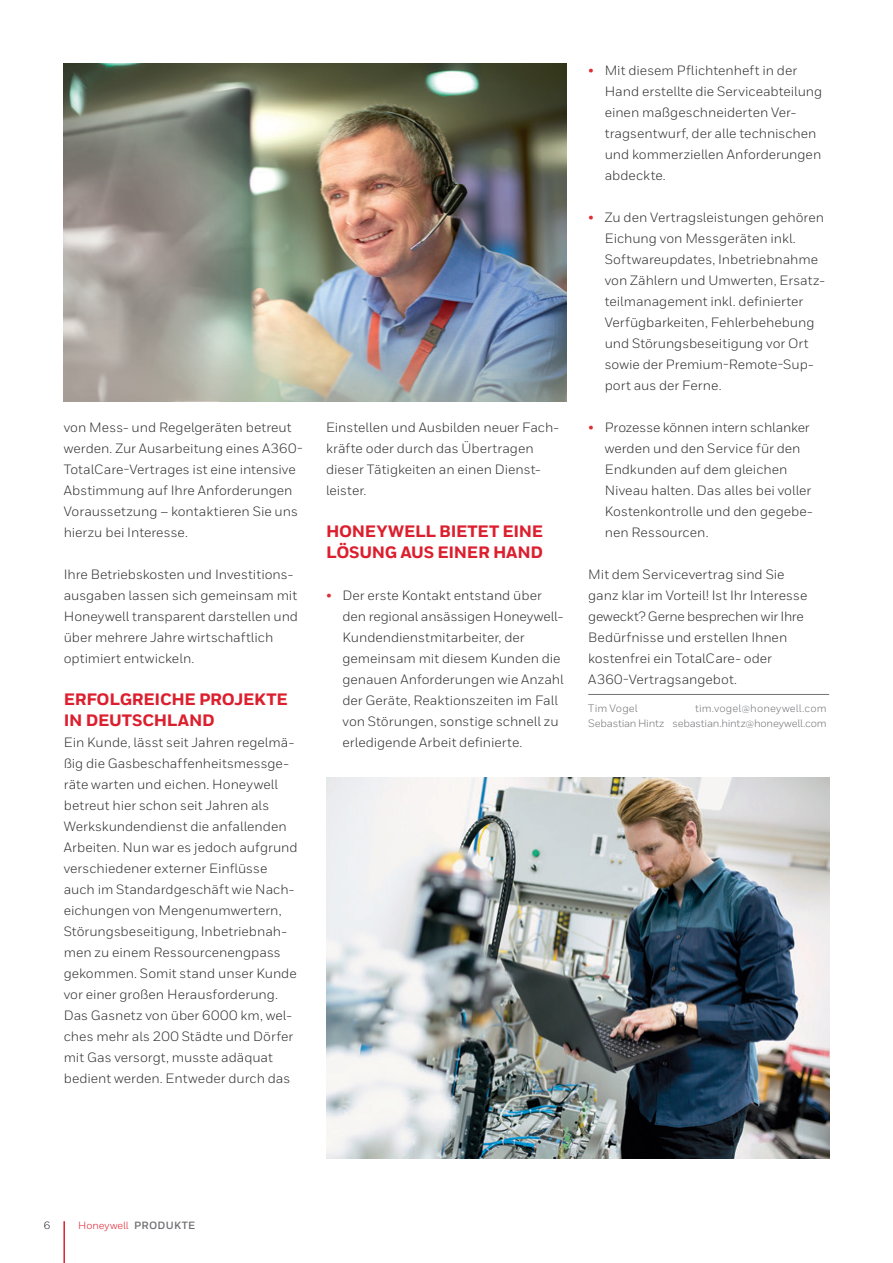
<style>
.page{position:relative;width:893px;height:1263px;background:#fff}
.page>*{position:absolute;margin:0;border:0;box-sizing:border-box;transform-origin:0 0}
.t1{font:800 16.5px/21px "Honeywell Sans";letter-spacing:-.015em;color:#dc1f2e}
.t2{font:13.5px/21px "Honeywell Sans";color:#312f30}
.t3{font:10.8px/15px "Honeywell Sans";letter-spacing:-.01em;color:#737477;text-align:right}
.t4{font:10.8px "Honeywell Sans";letter-spacing:.01em;color:#737477}
.t5{font:10.5px "Honeywell Sans";color:#dc1f2e}
.t6{font:10.5px "Honeywell Sans";color:#231f20}
.s1{color:#dd2e33}
.s2{font-weight:700;color:#6c6d70}
</style>
<div class="page">
<hr style="left:63px;top:1221px;width:2px;height:42px;background:#dc1f2e">
<hr style="left:588px;top:694px;width:241px;height:1px;background:#737477">
<img style="left:64px;top:63px;width:503px;height:338px">
<img style="left:326px;top:778px;width:503px;height:381px">
<p class="t2" style="left:64px;top:417px;width:240px">von Mess- und Regelgeräten betreut werden. Zur Ausarbeitung eines A360- TotalCare-Vertrages ist eine intensive Abstimmung auf Ihre Anforderungen Voraussetzung – kontaktieren Sie uns hierzu bei Interesse.</p>
<p class="t2" style="left:64px;top:564px;width:236px">Ihre Betriebskosten und Investitions&shy;ausgaben lassen sich gemeinsam mit Honeywell transparent darstellen und über mehrere Jahre wirtschaftlich optimiert entwickeln.</p>
<p class="t1" style="left:64px;top:689px;width:226px">ERFOLGREICHE PROJEKTE<br>IN DEUTSCHLAND</p>
<p class="t2" style="left:64px;top:732px;width:235px">Ein Kunde, lässt seit Jahren regelmä&shy;ßig die Gasbeschaffenheitsmessge&shy;räte warten und eichen. Honeywell betreut hier schon seit Jahren als Werkskundendienst die anfallenden Arbeiten. Nun war es jedoch aufgrund verschiedener externer Einflüsse auch im Standardgeschäft wie Nach&shy;eichungen von Mengenumwertern, Störungsbeseitigung, Inbetriebnah&shy;men zu einem Ressourcenengpass gekommen. Somit stand unser Kunde vor einer großen Herausforderung.<br>Das Gasnetz von über 6000 km, wel&shy;ches mehr als 200 Städte und Dörfer mit Gas versorgt, musste adäquat bedient werden. Entweder durch das</p>
<p class="t2" style="left:326px;top:417px;width:235px">Einstellen und Ausbilden neuer Fach&shy;kräfte oder durch das Übertragen dieser Tätigkeiten an einen Dienst&shy;leister.</p>
<p class="t1" style="left:326px;top:521px;width:219px">HONEYWELL BIETET EINE<br>LÖSUNG AUS EINER HAND</p>
<p class="t2" style="left:342px;top:585px;width:223px;text-indent:-16px"><span class="s1">•</span> Der erste Kontakt entstand über den regional ansässigen Honeywell-Kundendienstmitarbeiter, der gemeinsam mit diesem Kunden die genauen Anforderungen wie Anzahl der Geräte, Reaktionszeiten im Fall von Störungen, sonstige schnell zu erledigende Arbeit definierte.</p>
<p class="t2" style="left:605px;top:60px;width:219px;text-indent:-16px"><span class="s1">•</span> Mit diesem Pflichtenheft in der<br>Hand erstellte die Serviceabteilung einen maßgeschneiderten Ver&shy;tragsentwurf, der alle technischen und kommerziellen Anforderungen abdeckte.</p>
<p class="t2" style="left:605px;top:207px;width:222px;text-indent:-16px"><span class="s1">•</span> Zu den Vertragsleistungen gehören<br>Eichung von Messgeräten inkl.<br>Softwareupdates, Inbetriebnahme von Zählern und Umwerten, Ersatz&shy;teilmanagement inkl. definierter<br>Verfügbarkeiten, Fehlerbehebung und Störungsbeseitigung vor Ort sowie der Premium-Remote-Sup&shy;port aus der Ferne.</p>
<p class="t2" style="left:605px;top:417px;width:209px;text-indent:-16px"><span class="s1">•</span> Prozesse können intern schlanker werden und den Service für den<br>Endkunden auf dem gleichen<br>Niveau halten. Das alles bei voller<br>Kostenkontrolle und den gegebe&shy;nen Ressourcen.</p>
<p class="t2" style="left:588px;top:564px;width:221px">Mit dem Servicevertrag sind Sie ganz klar im Vorteil! Ist Ihr Interesse geweckt? Gerne besprechen wir Ihre<br>Bedürfnisse und erstellen Ihnen kostenfrei ein TotalCare- oder<br>A360-Vertragsangebot.</p>
<p class="t4" style="left:588px;top:702px;width:51px">Tim Vogel</p>
<p class="t3" style="left:588px;top:701px;width:240px">tim.vogel@honeywell.com<br>Sebastian Hintz sebastian.hintz@honeywell.com</p>
<p class="t6" style="left:44px;top:1219px;width:8px">6</p>
<p class="t5" style="left:78px;top:1219px;width:119px">Honeywell <span class="s2">PRODUKTE</span></p>
</div>
